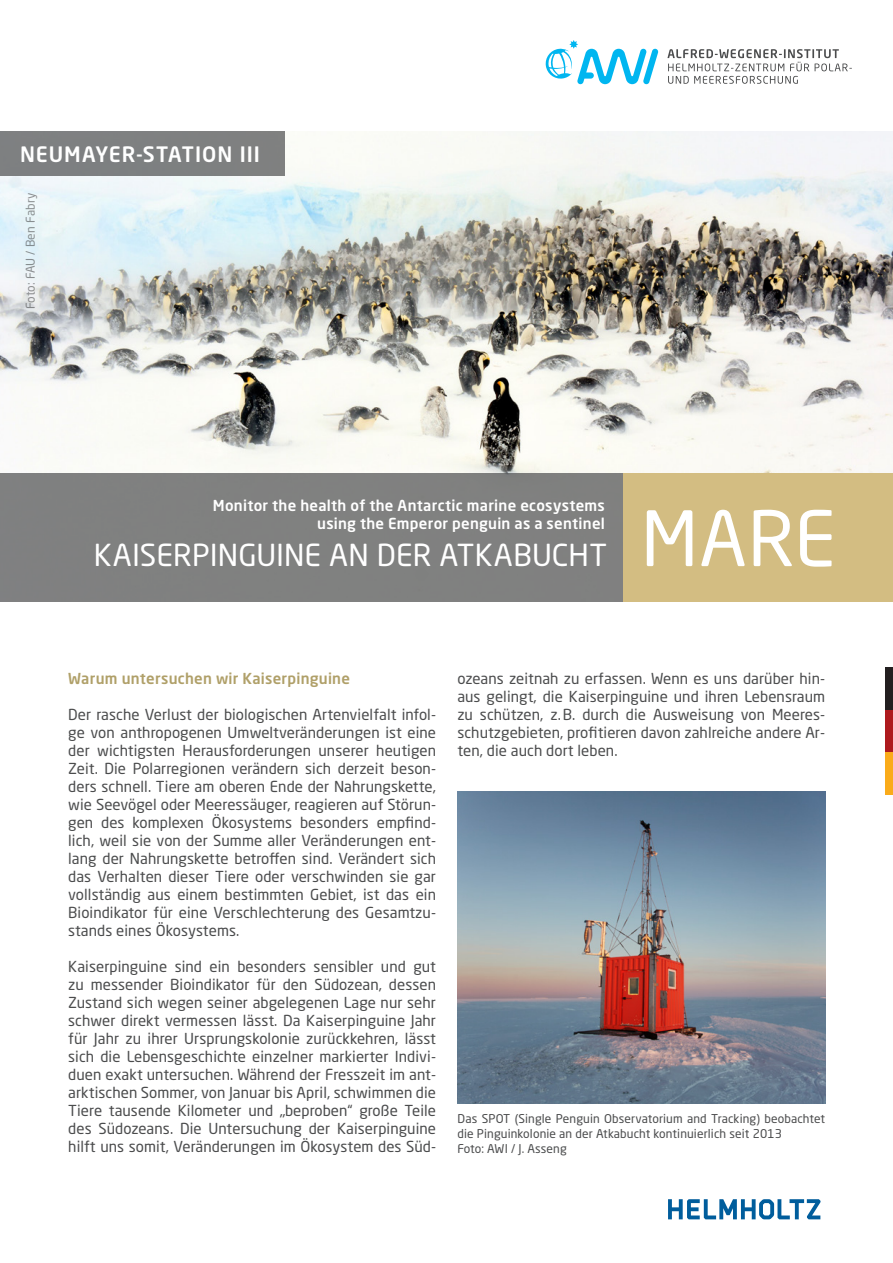
<style>
.page{position:relative;width:893px;height:1263px;background:#fff}
.page>*{position:absolute;margin:0;border:0;box-sizing:border-box;transform-origin:0 0}
.Head{font:75.3px "Neo Sans W1 G";color:#fff}
.t1{font:30px "Neo Sans W1 G";letter-spacing:.005em;color:#fff}
.t2{font:500 21px "Neo Sans W1 G";letter-spacing:.04em;color:#fff}
.lauf{font:15px/18px "Neo Sans W1 G";letter-spacing:.005em;color:#4b4c4d;text-align:justify}
.Subhead{font:500 15px "Neo Sans W1 G";letter-spacing:.015em;color:#fff}
.Subhead-2{font:500 15px "Neo Sans W1 G";letter-spacing:.015em;color:#b0a069}
.Legende{font:12px/15px "Neo Sans W1 G";letter-spacing:.01em;color:#4b4c4d}
</style>
<div class="page">
<img style="left:0;top:132px;width:893px;height:341px">
<div style="left:0;top:473px;width:631px;height:129px;background:#808080"></div>
<div style="left:624px;top:473px;width:269px;height:129px;background:#d3bd82"></div>
<svg style="left:545px;top:40px;width:113px;height:45px"></svg>
<svg style="left:667px;top:49px;width:185px;height:35px"></svg>
<svg style="left:668px;top:1199px;width:152px;height:20px"></svg>
<div style="left:0;top:132px;width:285px;height:44px;background:#7e8081"></div>
<div style="left:885px;top:667px;width:8px;height:43px;background:#231f20"></div>
<div style="left:885px;top:710px;width:8px;height:43px;background:#ae1a1e"></div>
<div style="left:885px;top:752px;width:8px;height:43px;background:#faab1a"></div>
<img style="left:458px;top:792px;width:367px;height:311px">
<p class="t2" style="left:20px;top:141px;width:241px">NEUMAYER-STATION III</p>
<p class="Legende" style="left:23px;top:309px;width:118px;rotate:-90deg">Foto: FAU / Ben Fabry</p>
<p class="Subhead" style="left:213px;top:496px;width:393px">Monitor the health of the Antarctic marine ecosystems</p>
<p class="Subhead" style="left:317px;top:514px;width:289px">using the Emperor penguin as a sentinel</p>
<p class="t1" style="left:94px;top:537px;width:515px">KAISERPINGUINE AN DER ATKABUCHT</p>
<p class="Head" style="left:641px;top:492px;width:196px">MARE</p>
<p class="Subhead-2" style="left:68px;top:669px;width:283px">Warum untersuchen wir Kaiserpinguine</p>
<p class="lauf" style="left:68px;top:705px;width:369px">Der rasche Verlust der biologischen Artenvielfalt infol&shy;ge von anthropogenen Umweltveränderungen ist eine der wichtigsten Herausforderungen unserer heutigen Zeit. Die Polarregionen verändern sich derzeit beson&shy;ders schnell. Tiere am oberen Ende der Nahrungskette, wie Seevögel oder Meeressäuger, reagieren auf Störun&shy;gen des komplexen Ökosystems besonders empfind&shy;lich, weil sie von der Summe aller Veränderungen ent&shy;lang der Nahrungskette betroffen sind. Verändert sich das Verhalten dieser Tiere oder verschwinden sie gar vollständig aus einem bestimmten Gebiet, ist das ein Bioindikator für eine Verschlechterung des Gesamtzu&shy;stands eines Ökosystems.</p>
<p class="lauf" style="left:68px;top:957px;width:369px">Kaiserpinguine sind ein besonders sensibler und gut zu messender Bioindikator für den Südozean, dessen Zustand sich wegen seiner abgelegenen Lage nur sehr schwer direkt vermessen lässt. Da Kaiserpinguine Jahr für Jahr zu ihrer Ursprungskolonie zurückkehren, lässt sich die Lebensgeschichte einzelner markierter Indivi&shy;duen exakt untersuchen. Während der Fresszeit im ant&shy;arktischen Sommer, von Januar bis April, schwimmen die Tiere tausende Kilometer und „beproben“ große Teile des Südozeans. Die Untersuchung der Kaiserpinguine hilft uns somit, Veränderungen im Ökosystem des Süd-</p>
<p class="lauf" style="left:457px;top:669px;width:369px">ozeans zeitnah zu erfassen. Wenn es uns darüber hin&shy;aus gelingt, die Kaiserpinguine und ihren Lebensraum zu schützen, z.B. durch die Ausweisung von Meeres&shy;schutzgebieten, profitieren davon zahlreiche andere Ar&shy;ten, die auch dort leben.</p>
<p class="Legende" style="left:458px;top:1111px;width:369px">Das SPOT (Single Penguin Observatorium and Tracking) beobachtet die Pinguinkolonie an der Atkabucht kontinuierlich seit 2013</p>
<p class="Legende" style="left:458px;top:1141px;width:111px">Foto: AWI / J. Asseng</p>
</div>
